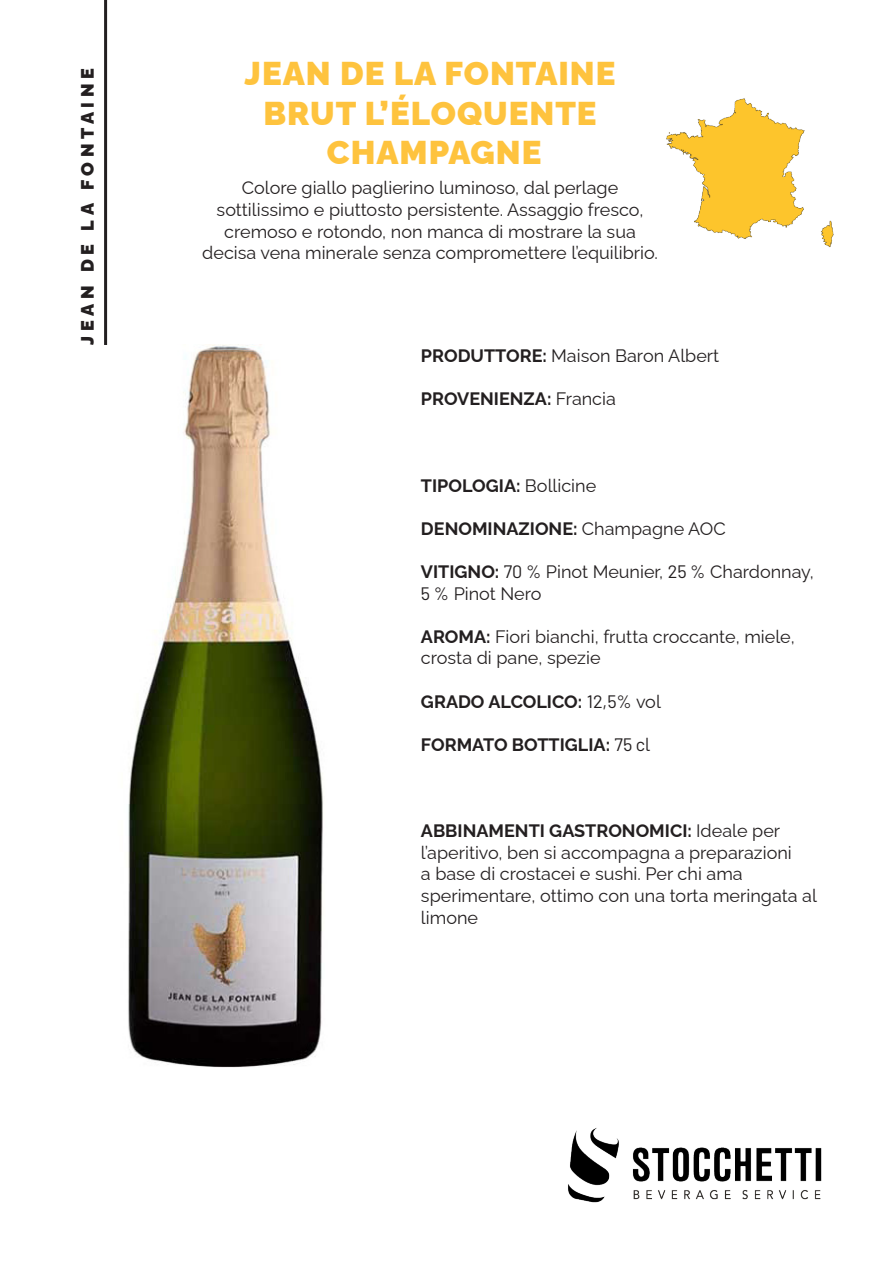
<style>
.page{position:relative;width:893px;height:1263px;background:#fff}
.page>*{position:absolute;margin:0;border:0;box-sizing:border-box;transform-origin:0 0}
.t1{font:900 33px/39.6px "Raleway";letter-spacing:.03em;color:#fec33e;text-align:center}
.t2{font:18px/21.6px "Raleway";color:#231f20}
.t3{font:700 18px "Raleway";color:#231f20}
.t4{font:900 18px "Raleway";letter-spacing:.26em;color:#231f20}
.s1{font-weight:700}
.s2{font-weight:400}
.s3{font-family:"Barlow"}
.s4{font-family:"Barlow";font-weight:400}
</style>
<div class="page">
<img style="left:568px;top:1128px;width:254px;height:75px">
<img style="left:128px;top:345px;width:195px;height:723px">
<hr style="left:104px;top:0;width:3px;height:345px;background:#231f20">
<img style="left:666px;top:98px;width:168px;height:150px">
<p class="t4" style="left:73px;top:345px;width:278px;rotate:-90deg">JEAN DE LA FONTAINE</p>
<p class="t1" style="left:245px;top:50px;width:372px">JEAN DE LA FONTAINE<br>BRUT L’ÉLOQUENTE</p>
<p class="t1" style="left:327px;top:129px;width:216px">CHAMPAGNE</p>
<p class="t2" style="left:202px;top:175px;width:457px;text-align:center">Colore giallo paglierino luminoso, dal perlage sottilissimo e piuttosto persistente. Assaggio fresco, cremoso e rotondo, non manca di mostrare la sua decisa vena minerale senza compromettere l’equilibrio.</p>
<p class="t2" style="left:421px;top:343px;width:300px"><span class="s1">PRODUTTORE:</span> Maison Baron Albert</p>
<p class="t3" style="left:421px;top:384px;width:196px">PROVENIENZA: <span class="s2">Francia</span></p>
<p class="t3" style="left:421px;top:471px;width:177px">TIPOLOGIA: <span class="s2">Bollicine</span></p>
<p class="t3" style="left:421px;top:514px;width:306px">DENOMINAZIONE: <span class="s2">Champagne AOC</span></p>
<p class="t2" style="left:421px;top:559px;width:394px"><span class="s1">VITIGNO:</span> <span class="s3">70 %</span> Pinot Meunier, <span class="s3">25 %</span> Chardonnay,</p>
<p class="t2" style="left:421px;top:580px;width:122px"><span class="s3">5 %</span> Pinot Nero</p>
<p class="t2" style="left:421px;top:624px;width:375px"><span class="s1">AROMA:</span> Fiori bianchi, frutta croccante, miele, crosta di pane, spezie</p>
<p class="t3" style="left:421px;top:687px;width:241px">GRADO ALCOLICO: <span class="s4">12,5%</span> <span class="s2">vol</span></p>
<p class="t3" style="left:421px;top:730px;width:231px">FORMATO BOTTIGLIA: <span class="s4">75 c</span><span class="s2">l</span></p>
<p class="t2" style="left:421px;top:818px;width:397px"><span class="s1">ABBINAMENTI GASTRONOMICI:</span> Ideale per l’aperitivo, ben si accompagna a preparazioni<br>a base di crostacei e sushi. Per chi ama sperimentare, ottimo con una torta meringata al limone</p>
</div>
